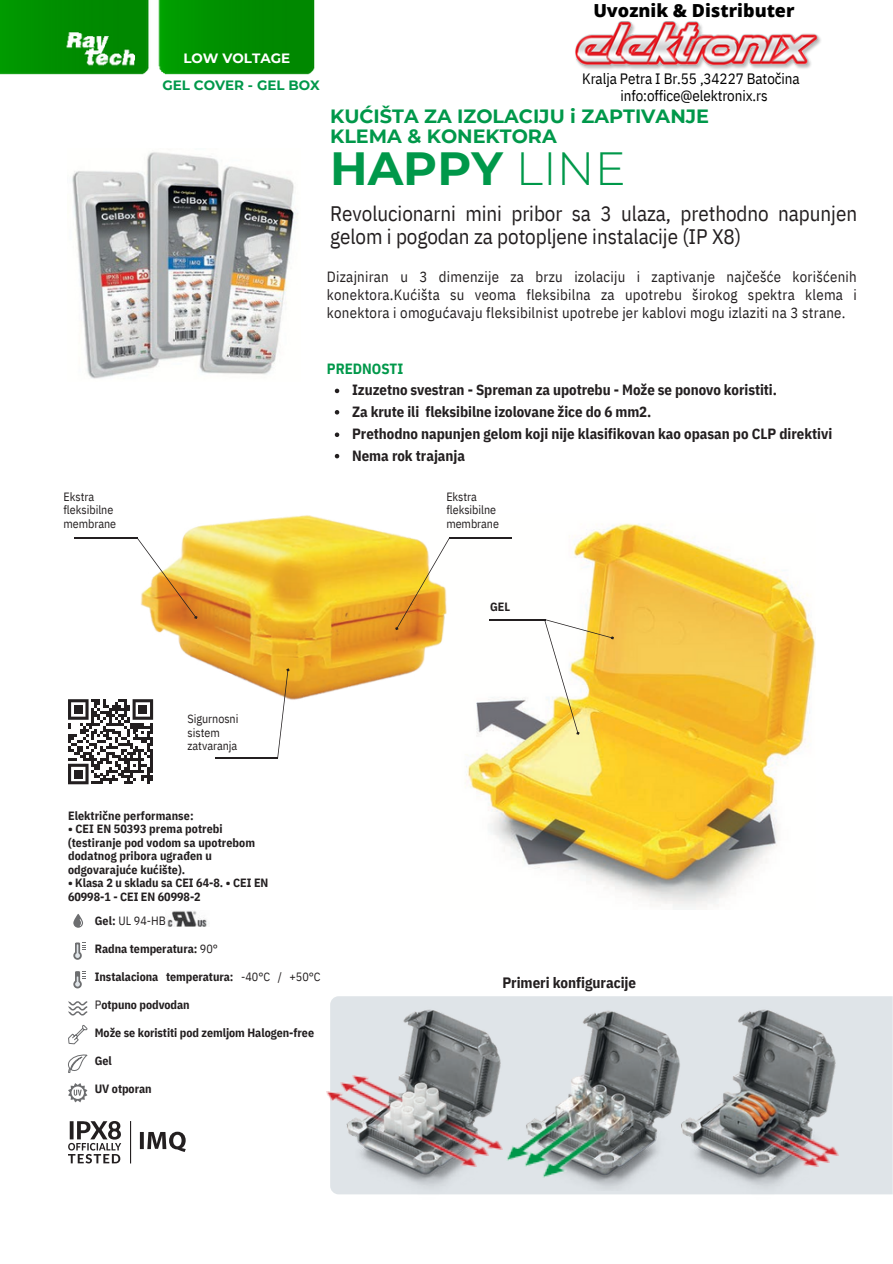
<style>
.page{position:relative;width:893px;height:1264px;background:#fff}
.page>*{position:absolute;margin:0;border:0;box-sizing:border-box;transform-origin:0 0}
.t1{font:700 46.5px "Montserrat";color:#00984a}
.t2{font:21px/23.5px "IBM Plex Sans Cond";letter-spacing:-.005em;color:#231f20}
.t3{font:700 19.2px "Montserrat";color:#00984a}
.t4{font:800 18px "Open Sans";color:#000}
.t5{font:15px/16.8px "IBM Plex Sans Cond";letter-spacing:-.005em;color:#000;text-align:center}
.t6{font:700 15px "IBM Plex Sans Cond";letter-spacing:-.005em;color:#231f20}
.t7{font:14.85px/18px "IBM Plex Sans Cond";letter-spacing:.015em;color:#231f20;text-align:justify}
.t8{font:700 14.85px "IBM Plex Sans Cond";letter-spacing:-.005em;color:#231f20}
.t9{font:700 14.85px "IBM Plex Sans Cond";color:#00984a}
.t10{font:700 13.5px "Montserrat";color:#00984a}
.t11{font:700 13.5px "Montserrat";color:#fff}
.t12{font:700 12px/13.5px "IBM Plex Sans Cond";letter-spacing:-.005em;color:#231f20}
.t13{font:12px/13.5px "IBM Plex Sans Cond";letter-spacing:-.005em;color:#231f20}
.s1{font-weight:300}
.s2{font-weight:700}
.s3{font-weight:400}
</style>
<div class="page">
<img style="left:0;top:0;width:315px;height:75px">
<svg style="left:73px;top:951px;width:9px;height:8px"></svg>
<svg style="left:75px;top:942px;width:10px;height:16px"></svg>
<svg style="left:73px;top:980px;width:9px;height:8px"></svg>
<svg style="left:75px;top:971px;width:10px;height:15px"></svg>
<svg style="left:68px;top:1001px;width:20px;height:44px"></svg>
<svg style="left:68px;top:1054px;width:20px;height:19px"></svg>
<svg style="left:68px;top:1083px;width:19px;height:19px"></svg>
<svg style="left:73px;top:914px;width:10px;height:13px"></svg>
<img style="left:167px;top:911px;width:40px;height:15px">
<img style="left:465px;top:523px;width:350px;height:385px">
<img style="left:106px;top:515px;width:376px;height:271px">
<svg style="left:137px;top:538px;width:60px;height:81px"></svg>
<hr style="left:75px;top:537px;width:62px;height:1px;background:#231f20">
<svg style="left:277px;top:668px;width:12px;height:90px"></svg>
<hr style="left:216px;top:757px;width:61px;height:1px;background:#231f20">
<div style="left:330px;top:996px;width:562px;height:198px;background:#dfe4e8"></div>
<svg style="left:544px;top:619px;width:69px;height:115px"></svg>
<hr style="left:490px;top:619px;width:55px;height:1px;background:#231f20">
<svg style="left:395px;top:538px;width:54px;height:92px"></svg>
<hr style="left:449px;top:537px;width:63px;height:1px;background:#231f20">
<img style="left:326px;top:1003px;width:197px;height:192px">
<img style="left:655px;top:1003px;width:202px;height:192px">
<img style="left:508px;top:996px;width:203px;height:194px">
<img style="left:543px;top:1129px;width:66px;height:48px">
<img style="left:525px;top:1120px;width:63px;height:46px">
<img style="left:507px;top:1112px;width:66px;height:48px">
<img style="left:775px;top:1123px;width:63px;height:32px">
<img style="left:352px;top:1075px;width:28px;height:7px">
<img style="left:340px;top:1082px;width:40px;height:9px">
<img style="left:327px;top:1091px;width:53px;height:32px">
<img style="left:380px;top:1061px;width:82px;height:89px">
<img style="left:414px;top:1132px;width:63px;height:34px">
<img style="left:426px;top:1123px;width:63px;height:32px">
<img style="left:439px;top:1117px;width:63px;height:32px">
<img style="left:766px;top:1127px;width:63px;height:35px">
<img style="left:755px;top:1133px;width:63px;height:33px">
<svg style="left:68px;top:1121px;width:53px;height:42px"></svg>
<svg style="left:140px;top:1131px;width:46px;height:20px"></svg>
<hr style="left:130px;top:1121px;width:1px;height:42px;background:#231f20">
<img style="left:72px;top:152px;width:226px;height:227px">
<svg style="left:68px;top:699px;width:85px;height:85px"></svg>
<div style="left:74px;top:705px;width:9px;height:9px;background:#231f20"></div>
<div style="left:138px;top:705px;width:9px;height:9px;background:#231f20"></div>
<div style="left:74px;top:769px;width:9px;height:9px;background:#231f20"></div>
<svg style="left:335px;top:388px;width:4px;height:5px"></svg>
<svg style="left:335px;top:410px;width:4px;height:4px"></svg>
<svg style="left:335px;top:432px;width:4px;height:5px"></svg>
<svg style="left:335px;top:454px;width:4px;height:4px"></svg>
<img style="left:575px;top:21px;width:246px;height:49px">
<p class="t13" style="left:63px;top:489px;width:54px">Ekstra fleksibilne membrane</p>
<p class="t4" style="left:593px;top:-2px;width:203px">Uvoznik &amp; Distributer</p>
<p class="t11" style="left:183px;top:50px;width:108px">LOW VOLTAGE</p>
<p class="t10" style="left:162px;top:77px;width:159px">GEL COVER - GEL BOX</p>
<p class="t5" style="left:582px;top:70px;width:219px">Kralja Petra I Br.55 ,34227 Batočina info:office@elektronix.rs</p>
<p class="t3" style="left:330px;top:104px;width:380px">KUĆIŠTA ZA IZOLACIJU i ZAPTIVANJE</p>
<p class="t3" style="left:330px;top:124px;width:228px">KLEMA &amp; KONEKTORA</p>
<p class="t1" style="left:330px;top:140px;width:297px">HAPPY <span class="s1">LINE</span></p>
<p class="t2" style="left:330px;top:201px;width:528px">Revolucionarni mini pribor sa 3 ulaza, prethodno napunjen gelom i pogodan za potopljene instalacije (IP X8)</p>
<p class="t7" style="left:327px;top:267px;width:531px">Dizajniran u 3 dimenzije za brzu izolaciju i zaptivanje najčešće korišćenih konektora.Kućišta su veoma fleksibilna za upotrebu širokog spektra klema i konektora i omogućavaju fleksibilnist upotrebe jer kablovi mogu izlaziti na 3 strane.</p>
<p class="t9" style="left:327px;top:359px;width:78px">PREDNOSTI</p>
<p class="t8" style="left:352px;top:380px;width:426px">Izuzetno svestran - Spreman za upotrebu - Može se ponovo koristiti.</p>
<p class="t8" style="left:352px;top:401px;width:301px">Za krute ili fleksibilne izolovane žice do 6 mm2.</p>
<p class="t8" style="left:352px;top:424px;width:481px">Prethodno napunjen gelom koji nije klasifikovan kao opasan po CLP direktivi</p>
<p class="t8" style="left:352px;top:445px;width:114px">Nema rok trajanja</p>
<p class="t13" style="left:446px;top:489px;width:54px">Ekstra fleksibilne membrane</p>
<p class="t12" style="left:490px;top:599px;width:21px">GEL</p>
<p class="t13" style="left:187px;top:711px;width:52px">Sigurnosni sistem zatvaranja</p>
<p class="t12" style="left:68px;top:808px;width:127px">Električne performanse:</p>
<p class="t12" style="left:68px;top:821px;width:156px">• CEI EN 50393 prema potrebi</p>
<p class="t12" style="left:68px;top:835px;width:189px">(testiranje pod vodom sa upotrebom</p>
<p class="t12" style="left:68px;top:848px;width:145px">dodatnog pribora ugrađen u odgovarajuće kućište).</p>
<p class="t12" style="left:68px;top:875px;width:202px">• Klasa 2 u skladu sa CEI 64-8. • CEI EN<br>60998-1 - CEI EN 60998-2</p>
<p class="t13" style="left:95px;top:913px;width:73px"><span class="s2">Gel:</span> UL 94-HB</p>
<p class="t12" style="left:95px;top:941px;width:125px">Radna temperatura: <span class="s3">90°</span></p>
<p class="t12" style="left:95px;top:969px;width:227px">Instalaciona temperatura: <span class="s3">-40°C / +50°C</span></p>
<p class="t12" style="left:95px;top:997px;width:96px"><span class="s3">P</span>otpuno podvodan</p>
<p class="t12" style="left:95px;top:1025px;width:221px">Može se koristiti pod zemljom Halogen-free</p>
<p class="t12" style="left:95px;top:1053px;width:19px">Gel</p>
<p class="t12" style="left:95px;top:1081px;width:58px">UV otporan</p>
<p class="t6" style="left:502px;top:973px;width:135px">Primeri konfiguracije</p>
</div>
